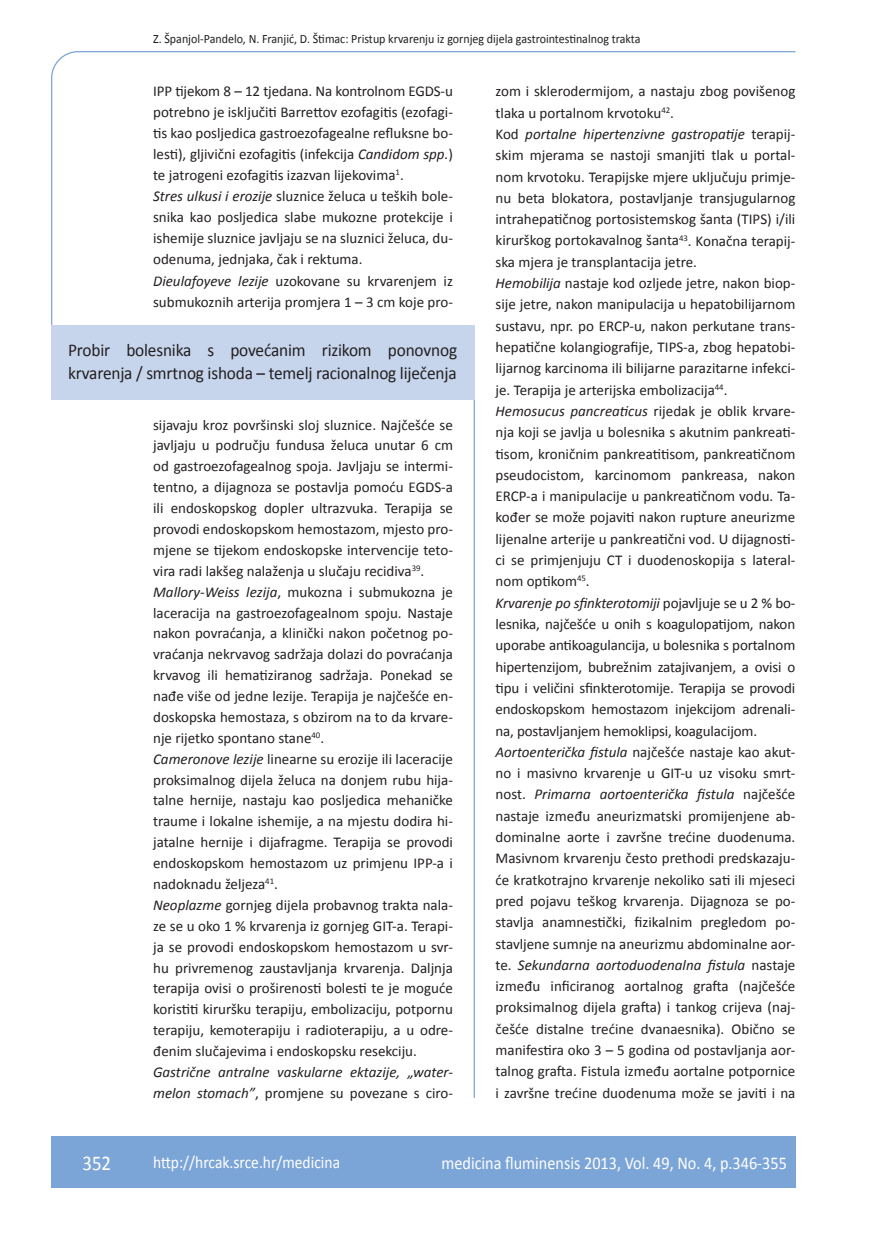
<style>
.page{position:relative;width:872px;height:1234px;background:#fff}
.page>*{position:absolute;margin:0;border:0;box-sizing:border-box;transform-origin:0 0}
.t1{font:21px "Calibri";color:#fff;scale:.9 1}
.t2{font:18px/22.5px "Calibri";letter-spacing:-.01em;color:#231f20;scale:.96 1}
.t3{font:18px "Calibri";color:#fff;scale:.9 1}
.t4{font:17.25px "Calibri";color:#fff;scale:.9 1}
.t5{font:15px/21.3px "Calibri";color:#231f20}
.t6{font:italic 15px/20.9px "Calibri";color:#231f20}
.t7{font:12.75px "Calibri";color:#231f20;scale:.94 1}
.s1{font-style:italic}
.s2{font-style:normal}
</style>
<div class="page">
<svg style="left:51px;top:51px;width:745px;height:274px"></svg>
<hr style="left:473px;top:325px;width:2px;height:772px;background:#7ca5d7">
<div style="left:51px;top:1135px;width:744px;height:51px;background:#7ca5d7"></div>
<div style="left:51px;top:325px;width:423px;height:74px;background:#c6d5ec"></div>
<p class="t7" style="left:153px;top:30px;width:520px">Z. Španjol-Pandelo, N. Franjić, D. Štimac: Pristup krvarenju iz gornjeg dijela gastrointestinalnog trakta</p>
<p class="t5" style="left:153px;top:80px;width:301px">IPP tijekom 8 – 12 tjedana. Na kontrolnom EGDS-u potrebno je isključiti Barrettov ezofagitis (ezofagi&shy;tis kao posljedica gastroezofagealne refluksne bo&shy;lesti), gljivični ezofagitis (infekcija <span class="s1">Candidom spp.</span>) te jatrogeni ezofagitis izazvan lijekovima<sup>1</sup>.<br><span class="s1">Stres ulkusi i erozije</span> sluznice želuca u teških bole&shy;snika kao posljedica slabe mukozne protekcije i ishemije sluznice javljaju se na sluznici želuca, du&shy;odenuma, jednjaka, čak i rektuma.<br><span class="s1">Dieulafoyeve lezije</span> uzokovane su krvarenjem iz submukoznih arterija promjera 1 – 3 cm koje pro-</p>
<p class="t5" style="left:495px;top:80px;width:301px">zom i sklerodermijom, a nastaju zbog povišenog tlaka u portalnom krvotoku<sup>42</sup>.<br>Kod <span class="s1">portalne hipertenzivne gastropatije</span> terapij&shy;skim mjerama se nastoji smanjiti tlak u portal&shy;nom krvotoku. Terapijske mjere uključuju primje&shy;nu beta blokatora, postavljanje transjugularnog intrahepatičnog portosistemskog šanta (TIPS) i/ili kirurškog portokavalnog šanta<sup>43</sup>. Konačna terapij&shy;ska mjera je transplantacija jetre.<br><span class="s1">Hemobilija</span> nastaje kod ozljede jetre, nakon biop&shy;sije jetre, nakon manipulacija u hepatobilijarnom sustavu, npr. po ERCP-u, nakon perkutane trans&shy;hepatične kolangiografije, TIPS-a, zbog hepatobi&shy;lijarnog karcinoma ili bilijarne parazitarne infekci&shy;je. Terapija je arterijska embolizacija<sup>44</sup>.<br><span class="s1">Hemosucus pancreaticus</span> rijedak je oblik krvare&shy;nja koji se javlja u bolesnika s akutnim pankreati&shy;tisom, kroničnim pankreatitisom, pankreatičnom pseudocistom, karcinomom pankreasa, nakon ERCP-a i manipulacije u pankreatičnom vodu. Ta&shy;kođer se može pojaviti nakon rupture aneurizme lijenalne arterije u pankreatični vod. U dijagnosti&shy;ci se primjenjuju CT i duodenoskopija s lateral&shy;nom optikom<sup>45</sup>.<br><span class="s1">Krvarenje po sfinkterotomiji</span> pojavljuje se u 2 % bo&shy;lesnika, najčešće u onih s koagulopatijom, nakon uporabe antikoagulancija, u bolesnika s portalnom hipertenzijom, bubrežnim zatajivanjem, a ovisi o tipu i veličini sfinkterotomije. Terapija se provodi endoskopskom hemostazom injekcijom adrenali&shy;na, postavljanjem hemoklipsi, koagulacijom.<br><span class="s1">Aortoenterička fistula</span> najčešće nastaje kao akut&shy;no i masivno krvarenje u GIT-u uz visoku smrt&shy;nost. <span class="s1">Primarna aortoenterička fistula</span> najčešće nastaje između aneurizmatski promijenjene ab&shy;dominalne aorte i završne trećine duodenuma.<br>Masivnom krvarenju često prethodi predskazaju&shy;će kratkotrajno krvarenje nekoliko sati ili mjeseci pred pojavu teškog krvarenja. Dijagnoza se po&shy;stavlja anamnestički, fizikalnim pregledom po&shy;stavljene sumnje na aneurizmu abdominalne aor&shy;te. <span class="s1">Sekundarna aortoduodenalna fistula</span> nastaje između inficiranog aortalnog grafta (najčešće proksimalnog dijela grafta) i tankog crijeva (naj&shy;češće distalne trećine dvanaesnika). Obično se manifestira oko 3 – 5 godina od postavljanja aor&shy;talnog grafta. Fistula između aortalne potpornice i završne trećine duodenuma može se javiti i na</p>
<p class="t2" style="left:68px;top:338px;width:406px">Probir bolesnika s povećanim rizikom ponovnog krvarenja / smrtnog ishoda – temelj racionalnog liječenja</p>
<p class="t5" style="left:153px;top:413px;width:301px;line-height:20.9px">sijavaju kroz površinski sloj sluznice. Najčešće se javljaju u području fundusa želuca unutar 6 cm od gastroezofagealnog spoja. Javljaju se intermi&shy;tentno, a dijagnoza se postavlja pomoću EGDS-a ili endoskopskog dopler ultrazvuka. Terapija se provodi endoskopskom hemostazom, mjesto pro&shy;mjene se tijekom endoskopske intervencije teto&shy;vira radi lakšeg nalaženja u slučaju recidiva<sup>39</sup>.<br><span class="s1">Mallory-Weiss lezija</span>, mukozna i submukozna je laceracija na gastroezofagealnom spoju. Nastaje nakon povraćanja, a klinički nakon početnog po&shy;vraćanja nekrvavog sadržaja dolazi do povraćanja krvavog ili hematiziranog sadržaja. Ponekad se nađe više od jedne lezije. Terapija je najčešće en&shy;doskopska hemostaza, s obzirom na to da krvare&shy;nje rijetko spontano stane<sup>40</sup>.<br><span class="s1">Cameronove lezije</span> linearne su erozije ili laceracije proksimalnog dijela želuca na donjem rubu hija&shy;talne hernije, nastaju kao posljedica mehaničke traume i lokalne ishemije, a na mjestu dodira hi&shy;jatalne hernije i dijafragme. Terapija se provodi endoskopskom hemostazom uz primjenu IPP-a i nadoknadu željeza<sup>41</sup>.<br><span class="s1">Neoplazme</span> gornjeg dijela probavnog trakta nala&shy;ze se u oko 1 % krvarenja iz gornjeg GIT-a. Terapi&shy;ja se provodi endoskopskom hemostazom u svr&shy;hu privremenog zaustavljanja krvarenja. Daljnja terapija ovisi o proširenosti bolesti te je moguće koristiti kiruršku terapiju, embolizaciju, potpornu terapiju, kemoterapiju i radioterapiju, a u odre&shy;đenim slučajevima i endoskopsku resekciju.</p>
<p class="t6" style="left:153px;top:1060px;width:301px">Gastrične antralne vaskularne ektazije, „water&shy;melon stomach”<span class="s2">, promjene su povezane s ciro-</span></p>
<h1 class="t1" style="left:82px;top:1149px;width:33px">352</h1>
<p class="t4" style="left:153px;top:1150px;width:209px">http://hrcak.srce.hr/medicina</p>
<p class="t3" style="left:441px;top:1151px;width:385px">medicina fluminensis 2013, Vol. 49, No. 4, p.346-355</p>
</div>
